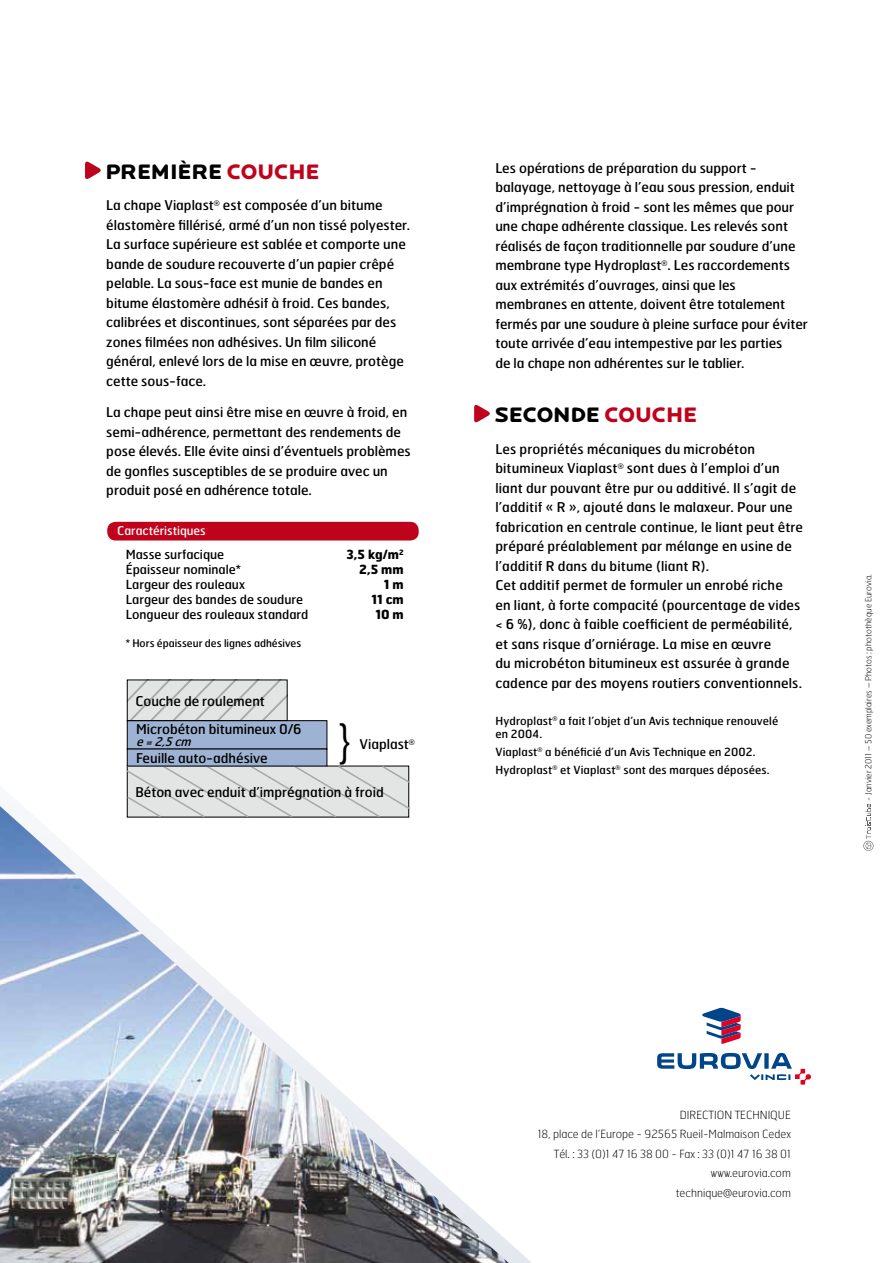
<style>
.page{position:relative;width:893px;height:1263px;background:#fff}
.page>*{position:absolute;margin:0;border:0;box-sizing:border-box;transform-origin:0 0}
.t1{font:300 45px "Helvetica Neue";color:#000}
.t2{font:900 21.75px "Locator Display";letter-spacing:-.005em;color:#000}
.t3{font:13.5px/19.5px "Hermes";color:#000}
.t4{font:12.6px "Hermes";color:#000}
.t5{font:700 12.6px "Hermes";color:#000}
.t6{font:12px "Hermes";color:#fff}
.t7{font:italic 12px "Hermes";color:#000}
.t8{font:11.25px/13.5px "Hermes";letter-spacing:.01em;color:#000}
.t9{font:100 11.25px/19.5px "Hermes";color:#000;text-align:right}
.t10{font:10.5px "Hermes";color:#000}
.t11{font:100 8.4px "Hermes";color:#000}
.s1{color:#c0031c}
</style>
<div class="page">
<svg style="left:863px;top:804px;width:10px;height:47px"></svg>
<svg style="left:657px;top:1008px;width:154px;height:76px"></svg>
<svg style="left:85px;top:162px;width:16px;height:17px"></svg>
<svg style="left:474px;top:405px;width:16px;height:17px"></svg>
<div style="left:107px;top:522px;width:312px;height:18px;background:#c0031c;border-radius:9px"></div>
<img style="left:0;top:806px;width:509px;height:457px">
<svg style="left:126px;top:765px;width:285px;height:53px;background:#d7d9d9"></svg>
<div style="left:127px;top:721px;width:200px;height:28px;background:#9eb3d3"></div>
<div style="left:127px;top:749px;width:200px;height:17px;background:#9eb3d3"></div>
<svg style="left:129px;top:681px;width:157px;height:38px;background:#dbdcdd"></svg>
<div style="left:127px;top:679px;width:161px;height:42px;border:1px solid #000"></div>
<h2 class="t2" style="left:105px;top:159px;width:215px">PREMIÈRE <span class="s1">COUCHE</span></h2>
<p class="t3" style="left:106px;top:195px;width:305px">La chape Viaplast<sup>®</sup> est composée d’un bitume élastomère fillérisé, armé d’un non tissé polyester.<br>La surface supérieure est sablée et comporte une bande de soudure recouverte d’un papier crêpé pelable. La sous-face est munie de bandes en bitume élastomère adhésif à froid. Ces bandes, calibrées et discontinues, sont séparées par des zones filmées non adhésives. Un film siliconé général, enlevé lors de la mise en œuvre, protège cette sous-face.</p>
<p class="t3" style="left:106px;top:402px;width:306px">La chape peut ainsi être mise en œuvre à froid, en semi-adhérence, permettant des rendements de pose élevés. Elle évite ainsi d’éventuels problèmes de gonfles susceptibles de se produire avec un produit posé en adhérence totale.</p>
<p class="t6" style="left:117px;top:523px;width:90px">Caractéristiques</p>
<p class="t4" style="left:126px;top:546px;width:100px">Masse surfacique</p>
<p class="t5" style="left:346px;top:546px;width:59px">3,5 kg/m<sup>2</sup></p>
<p class="t4" style="left:126px;top:561px;width:117px">Épaisseur nominale*</p>
<p class="t5" style="left:359px;top:561px;width:46px">2,5 mm</p>
<p class="t4" style="left:126px;top:576px;width:121px">Largeur des rouleaux</p>
<p class="t5" style="left:384px;top:576px;width:21px">1 m</p>
<p class="t4" style="left:126px;top:592px;width:179px">Largeur des bandes de soudure</p>
<p class="t5" style="left:371px;top:591px;width:34px">11 cm</p>
<p class="t4" style="left:126px;top:607px;width:184px">Longueur des rouleaux standard</p>
<p class="t5" style="left:375px;top:606px;width:30px">10 m</p>
<p class="t10" style="left:126px;top:637px;width:177px">* Hors épaisseur des lignes adhésives</p>
<p class="t3" style="left:135px;top:691px;width:131px">Couche de roulement</p>
<p class="t3" style="left:136px;top:719px;width:167px">Microbéton bitumineux 0/6</p>
<p class="t7" style="left:136px;top:734px;width:60px">e=2,5cm</p>
<p class="t3" style="left:136px;top:748px;width:133px">Feuille auto-adhésive</p>
<h1 class="t1" style="left:338px;top:712px;width:16px">}</h1>
<p class="t3" style="left:359px;top:734px;width:57px">Viaplast<sup>®</sup></p>
<p class="t3" style="left:135px;top:782px;width:250px">Béton avec enduit d’imprégnation à froid</p>
<p class="t3" style="left:495px;top:158px;width:314px">Les opérations de préparation du support - balayage, nettoyage à l’eau sous pression, enduit d’imprégnation à froid - sont les mêmes que pour une chape adhérente classique. Les relevés sont réalisés de façon traditionnelle par soudure d’une membrane type Hydroplast<sup>®</sup>. Les raccordements aux extrémités d’ouvrages, ainsi que les membranes en attente, doivent être totalement fermés par une soudure à pleine surface pour éviter toute arrivée d’eau intempestive par les parties<br>de la chape non adhérentes sur le tablier.</p>
<h2 class="t2" style="left:495px;top:402px;width:204px">SECONDE <span class="s1">COUCHE</span></h2>
<p class="t3" style="left:495px;top:439px;width:309px">Les propriétés mécaniques du microbéton bitumineux Viaplast<sup>®</sup> sont dues à l’emploi d’un liant dur pouvant être pur ou additivé. Il s’agit de l’additif « R », ajouté dans le malaxeur. Pour une fabrication en centrale continue, le liant peut être préparé préalablement par mélange en usine de l’additif R dans du bitume (liant R).<br>Cet additif permet de formuler un enrobé riche<br>en liant, à forte compacité (pourcentage de vides &lt; 6 %), donc à faible coefficient de perméabilité, et sans risque d’orniérage. La mise en œuvre<br>du microbéton bitumineux est assurée à grande cadence par des moyens routiers conventionnels.</p>
<p class="t8" style="left:495px;top:713px;width:284px">Hydroplast<sup>®</sup> a fait l’objet d’un Avis technique renouvelé en 2004.</p>
<p class="t8" style="left:495px;top:742px;width:275px;line-height:17.7px">Viaplast<sup>®</sup> a bénéficié d’un Avis Technique en 2002.<br>Hydroplast<sup>®</sup> et Viaplast<sup>®</sup> sont des marques déposées.</p>
<p class="t11" style="left:863px;top:800px;width:228px;rotate:-90deg">- Janvier 2011 – 50 exemplaires – Photos : photothèque Eurovia.</p>
<p class="t9" style="left:538px;top:1104px;width:255px">DIRECTION TECHNIQUE<br>18, place de l’Europe - 92565 Rueil-Malmaison Cedex<br>Tél. : 33 (0)1 47 16 38 00 - Fax : 33 (0)1 47 16 38 01 www.eurovia.com<br>technique@eurovia.com</p>
</div>
